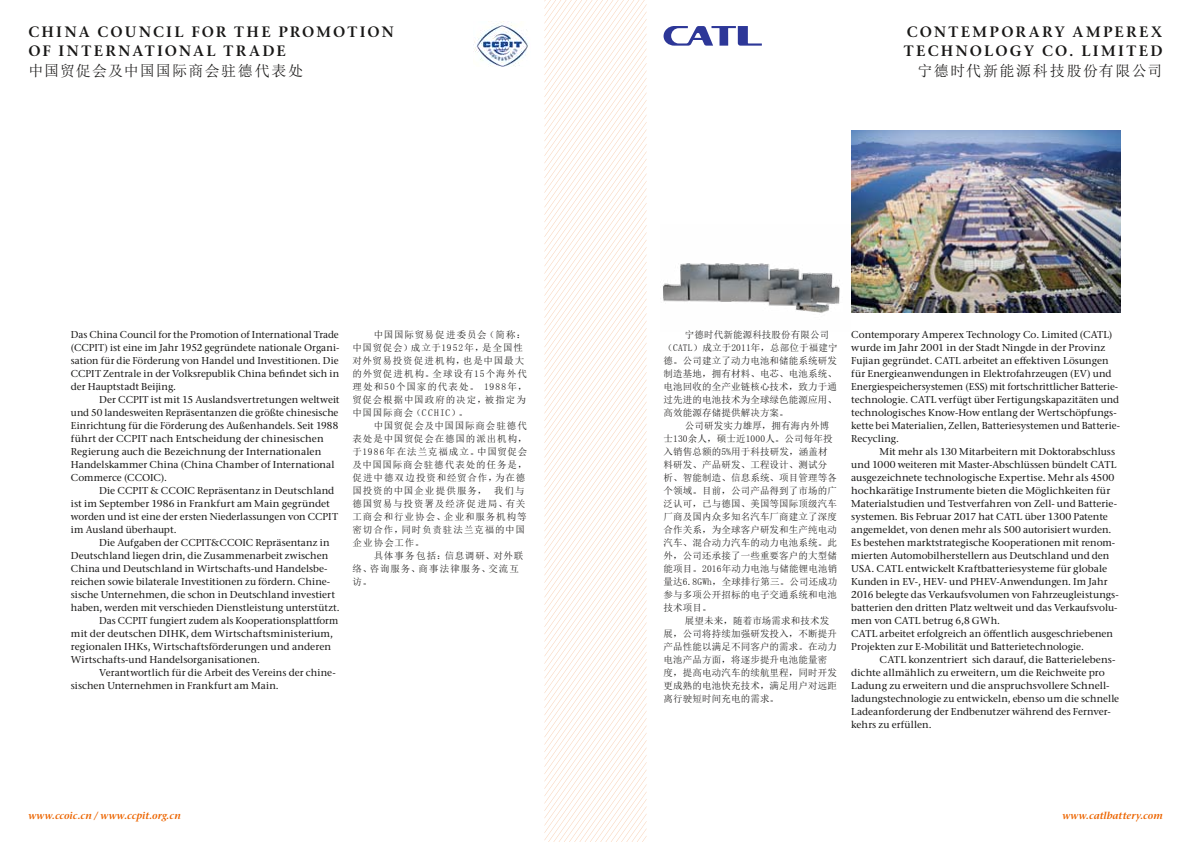
<style>
.page{position:relative;width:1191px;height:842px;background:#fff}
.page>*{position:absolute;margin:0;border:0;box-sizing:border-box;transform-origin:0 0}
.t1{font:600 15px/19.5px "Stone Serif ITC Pro";letter-spacing:.155em;color:#181716}
.t2{font:15px "Sim Sun";letter-spacing:.09em;color:#181716}
.t3{font:500 10px/13px "Stone Serif ITC Pro";letter-spacing:.005em;color:#181716}
.t4{font:italic 600 10px "Stone Serif ITC Pro";letter-spacing:.005em;color:#ec6500}
.t5{font:9.5px/13px "Sim Sun";letter-spacing:.015em;color:#181716}
.t6{font:9.5px/13px "Sim Sun";letter-spacing:.1em;color:#181716}
.t7{font:9.5px "Sim Sun";letter-spacing:.09em;color:#181716}
.t8{font:9.5px "Sim Sun";letter-spacing:.095em;color:#181716}
.t9{font:9.5px "Sim Sun";letter-spacing:.08em;color:#181716}
</style>
<div class="page">
<svg style="left:595px;top:0;width:51px;height:842px"></svg>
<svg style="left:544px;top:0;width:51px;height:842px"></svg>
<img style="left:473px;top:22px;width:55px;height:45px">
<img style="left:851px;top:130px;width:269px;height:182px">
<svg style="left:663px;top:26px;width:99px;height:20px"></svg>
<img style="left:662px;top:263px;width:178px;height:50px">
<h1 class="t1" style="left:28px;top:22px;width:367px">CHINA COUNCIL FOR THE PROMOTION<br>OF INTERNATIONA L TRADE</h1>
<h1 class="t2" style="left:28px;top:63px;width:276px">中国贸促会及中国国际商会驻德代表处</h1>
<p class="t3" style="left:71px;top:328px;width:270px;text-align:justify">Das China Council for the Promotion of International Trade (CCPIT) ist eine im Jahr 1952 gegründete nationale Organi&shy;sation für die Förderung von Handel und Investitionen. Die CCPIT Zentrale in der Volksrepublik China befindet sich in der Hauptstadt Beijing.</p>
<p class="t3" style="left:71px;top:393px;width:270px;text-indent:28px">Der CCPIT ist mit 15 Auslandsvertretungen weltweit und 50 landesweiten Repräsentanzen die größte chinesische Einrichtung für die Förderung des Außenhandels. Seit 1988 führt der CCPIT nach Entscheidung der chinesischen Regierung auch die Bezeichnung der Internationalen Handelskammer China (China Chamber of International Commerce (CCOIC).</p>
<p class="t3" style="left:71px;top:484px;width:269px;text-indent:28px">Die CCPIT &amp; CCOIC Repräsentanz in Deutschland ist im September 1986 in Frankfurt am Main gegründet worden und ist eine der ersten Niederlassungen von CCPIT im Ausland überhaupt.</p>
<p class="t3" style="left:99px;top:536px;width:232px">Die Aufgaben der CCPIT&amp;CCOIC Repräsentanz in</p>
<p class="t3" style="left:71px;top:549px;width:259px">Deutschland liegen drin, die Zusammenarbeit zwischen</p>
<p class="t3" style="left:71px;top:562px;width:258px">China und Deutschland in Wirtschafts-und Handelsbe-</p>
<p class="t3" style="left:71px;top:575px;width:261px">reichen sowie bilaterale Investitionen zu fördern. Chine-</p>
<p class="t3" style="left:71px;top:588px;width:266px">sische Unternehmen, die schon in Deutschland investiert</p>
<p class="t3" style="left:71px;top:601px;width:270px">haben, werden mit verschieden Dienstleistung unterstützt.</p>
<p class="t3" style="left:99px;top:614px;width:241px">Das CCPIT fungiert zudem als Kooperationsplattform</p>
<p class="t3" style="left:71px;top:627px;width:264px">mit der deutschen DIHK, dem Wirtschaftsministerium,</p>
<p class="t3" style="left:71px;top:640px;width:262px">regionalen IHKs, Wirtschaftsförderungen und anderen</p>
<p class="t3" style="left:71px;top:653px;width:191px">Wirtschafts-und Handelsorganisationen.</p>
<p class="t3" style="left:99px;top:666px;width:238px">Verantwortlich für die Arbeit des Vereins der chine-</p>
<p class="t3" style="left:71px;top:679px;width:209px">sischen Unternehmen in Frankfurt am Main.</p>
<p class="t6" style="left:352px;top:328px;width:176px;text-indent:21px">中国国际贸易促进委员会（简称：中国贸促会）成立于1952年，是全国性对外贸易投资促进机构，也是中国最大的外贸促进机构。全球设有15个海外代理处和50个国家的代表处。 1988年，贸促会根据中国政府的决定，被指定为中国国际商会（CCHIC</p>
<p class="t5" style="left:451px;top:406px;width:19px">）。</p>
<p class="t9" style="left:374px;top:421px;width:155px">中国贸促会及中国国际商会驻德代</p>
<p class="t7" style="left:352px;top:434px;width:176px">表处是中国贸促会在德国的派出机构，</p>
<p class="t6" style="left:352px;top:445px;width:176px">于1986年在法兰克福成立。中国贸促会</p>
<p class="t7" style="left:352px;top:460px;width:176px">及中国国际商会驻德代表处的任务是，</p>
<p class="t6" style="left:352px;top:471px;width:174px">促进中德双边投资和经贸合作，为在德</p>
<p class="t7" style="left:352px;top:486px;width:173px">国投资的中国企业提供服务， 我们与</p>
<p class="t6" style="left:352px;top:497px;width:174px">德国贸易与投资署及经济促进局、有关</p>
<p class="t6" style="left:352px;top:510px;width:176px">工商会和行业协会、企业和服务机构等</p>
<p class="t7" style="left:352px;top:525px;width:174px">密切合作，同时负责驻法兰克福的中国</p>
<p class="t5" style="left:352px;top:536px;width:73px">企业协会工作。</p>
<p class="t6" style="left:374px;top:549px;width:151px">具体事务包括：信息调研、对外联</p>
<p class="t8" style="left:352px;top:564px;width:168px">络、咨询服务、商事法律服务、交流互</p>
<p class="t5" style="left:352px;top:575px;width:21px">访。</p>
<p class="t4" style="left:28px;top:809px;width:154px">www.ccoic.cn / www.ccpit.org.cn</p>
<h1 class="t1" style="left:904px;top:22px;width:259px">CONTEMP ORA RY AMPEREX<br>TECHNOLOGY CO. LIMITED</h1>
<h1 class="t2" style="left:917px;top:63px;width:247px">宁德时代新能源科技股份有限公司</h1>
<p class="t5" style="left:685px;top:328px;width:146px">宁德时代新能源科技股份有限公司</p>
<p class="t5" style="left:663px;top:341px;width:16px">（CATL</p>
<p class="t5" style="left:663px;top:341px;width:175px;text-align:justify;text-indent:29px">）成立于2011年，总部位于福建宁德。公司建立了动力电池和储能系统研发制造基地，拥有材料、电芯、电池系统、电池回收的全产业链核心技术，致力于通过先进的电池技术为全球绿色能源应用、高效能源存储提供解决方案。</p>
<p class="t5" style="left:663px;top:419px;width:175px;text-indent:21px">公司研发实力雄厚，拥有海内外博士130余人，硕士近1000人。公司每年投入销售总额的5%用于科技研发，涵盖材料研发、产品研发、工程设计、测试分析、智能制造、信息系统、项目管理等各个领域。目前，公司产品得到了市场的广泛认可，已与德国、美国等国际顶级汽车厂商及国内众多知名汽车厂商建立了深度合作关系，为全球客户研发和生产纯电动汽车、混合动力汽车的动力电池系统。此外，公司还承接了一些重要客户的大型储能项目。2016年动力电池与储能锂电池销量达6.8GWh，全球排行第三。公司还成功参与多项公开招标的电子交通系统和电池技术项目。</p>
<p class="t5" style="left:663px;top:614px;width:175px;text-indent:21px">展望未来，随着市场需求和技术发展，公司将持续加强研发投入，不断提升产品性能以满足不同客户的需求。在动力电池产品方面，将逐步提升电池能量密度，提高电动汽车的续航里程，同时开发更成熟的电池快充技术，满足用户对远距离行驶短时间充电的需求。</p>
<p class="t3" style="left:851px;top:328px;width:270px">Contemporary Amperex Technology Co. Limited (CATL) wurde im Jahr 2001 in der Stadt Ningde in der Provinz Fujian gegründet. CATL arbeitet an effektiven Lösungen für Energieanwendungen in Elektrofahrzeugen (EV) und Energiespeichersystemen (ESS) mit fortschrittlicher Batterie&shy;technologie. CATL verfügt über Fertigungskapazitäten und technologisches Know-How entlang der Wertschöpfungs&shy;kette bei Materialien, Zellen, Batteriesystemen und Batterie-Recycling.</p>
<p class="t3" style="left:851px;top:445px;width:269px;text-indent:28px">Mit mehr als 130 Mitarbeitern mit Doktorabschluss und 1000 weiteren mit Master-Abschlüssen bündelt CATL ausgezeichnete technologische Expertise. Mehr als 4500 hochkarätige Instrumente bieten die Möglichkeiten für Materialstudien und Testverfahren von Zell- und Batterie&shy;systemen. Bis Februar 2017 hat CATL über 1300 Patente angemeldet, von denen mehr als 500 autorisiert wurden.<br>Es bestehen marktstrategische Kooperationen mit renom&shy;mierten Automobilherstellern aus Deutschland und den USA. CATL entwickelt Kraftbatteriesysteme für globale Kunden in EV-, HEV- und PHEV-Anwendungen. Im Jahr 2016 belegte das Verkaufsvolumen von Fahrzeugleistungs&shy;batterien den dritten Platz weltweit und das Verkaufsvolu&shy;men von CATL betrug 6,8 GWh.<br>CATL arbeitet erfolgreich an öffentlich ausgeschriebenen Projekten zur E-Mobilität und Batterietechnologie.</p>
<p class="t3" style="left:851px;top:653px;width:269px;text-indent:28px">CATL konzentriert sich darauf, die Batterielebens&shy;dichte allmählich zu erweitern, um die Reichweite pro Ladung zu erweitern und die anspruchsvollere Schnell&shy;ladungstechnologie zu entwickeln, ebenso um die schnelle Ladeanforderung der Endbenutzer während des Fernver&shy;kehrs zu erfüllen.</p>
<p class="t4" style="left:1062px;top:809px;width:102px">www.catlbattery.com</p>
</div>
